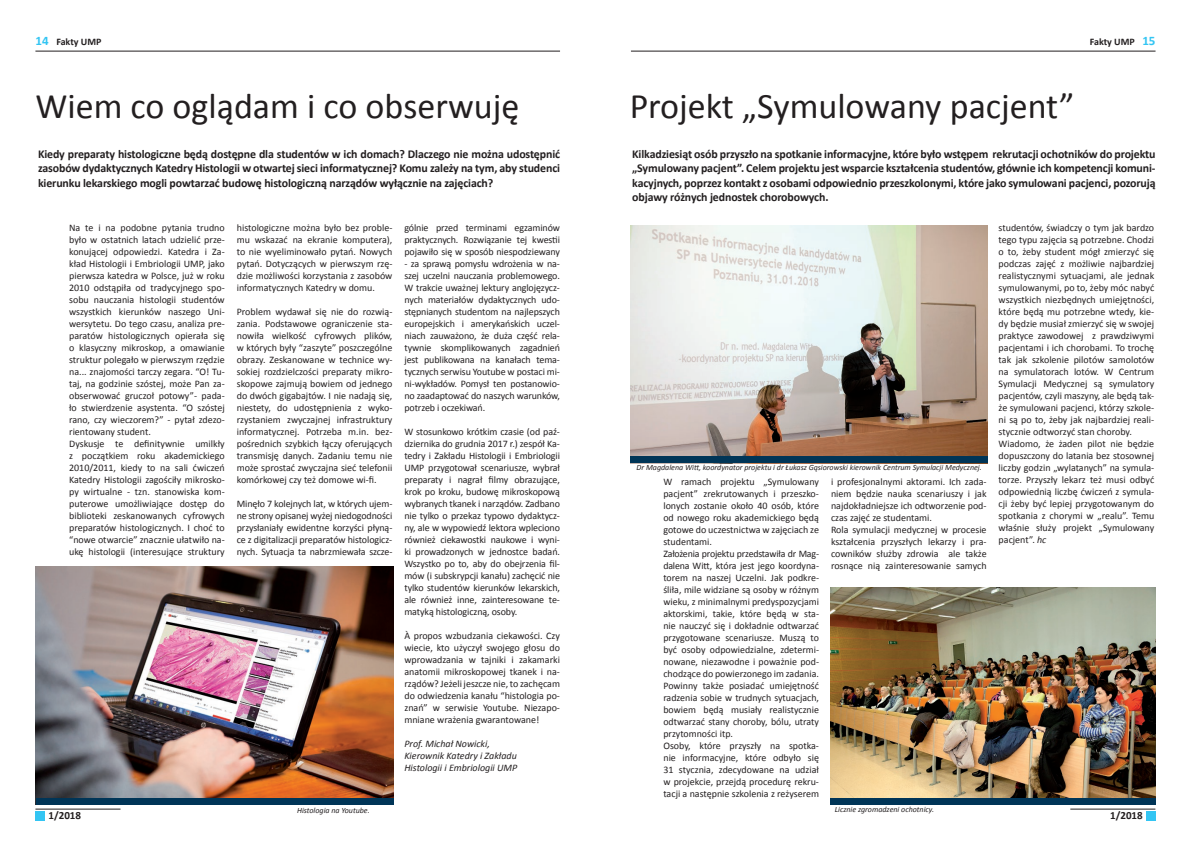
<style>
.page{position:relative;width:1191px;height:842px;background:#fff}
.page>*{position:absolute;margin:0;border:0;box-sizing:border-box;transform-origin:0 0}
.t1{font:36px "Calibri";color:#231f20}
.t2{font:700 12px/14.4px "Calibri";letter-spacing:-.01em;color:#231f20;text-align:justify}
.t3{font:700 11px "Calibri";color:#231f20}
.t4{font:10px/12px "Calibri";color:#231f20;text-align:justify}
.t5{font:italic 10px/12px "Calibri";color:#231f20}
.t6{font:700 10px "Calibri";color:#231f20}
.t7{font:italic 8px "Calibri";color:#231f20}
.s1{font-size:13px;color:#33c5f3}
.s2{font-style:italic}
</style>
<div class="page">
<hr style="left:35px;top:51px;width:525px;height:1px;background:#231f20">
<hr style="left:631px;top:51px;width:524px;height:1px;background:#231f20">
<div style="left:1146px;top:811px;width:9px;height:9px;background:#33c5f3"></div>
<div style="left:35px;top:811px;width:10px;height:9px;background:#33c5f3"></div>
<hr style="left:1070px;top:809px;width:85px;height:1px;background:#231f20">
<hr style="left:35px;top:809px;width:85px;height:1px;background:#231f20">
<img style="left:36px;top:567px;width:357px;height:231px">
<img style="left:630px;top:225px;width:357px;height:232px">
<img style="left:830px;top:588px;width:325px;height:210px">
<div style="left:36px;top:798px;width:357px;height:7px;background:#003557"></div>
<div style="left:630px;top:457px;width:357px;height:6px;background:#003557"></div>
<div style="left:830px;top:798px;width:325px;height:6px;background:#003557"></div>
<p class="t6" style="left:35px;top:35px;width:67px"><span class="s1">14</span> Fakty UMP</p>
<p class="t6" style="left:1089px;top:35px;width:67px">Fakty UMP <span class="s1">15</span></p>
<h1 class="t1" style="left:35px;top:84px;width:485px">Wiem co oglądam i co obserwuję</h1>
<h1 class="t1" style="left:629px;top:84px;width:446px">Projekt „Symulowany pacjent”</h1>
<p class="t2" style="left:38px;top:147px;width:523px">Kiedy preparaty histologiczne będą dostępne dla studentów w ich domach? Dlaczego nie można udostępnić zasobów dydaktycznych Katedry Histologii w otwartej sieci informatycznej? Komu zależy na tym, aby studenci kierunku lekarskiego mogli powtarzać budowę histologiczną narządów wyłącznie na zajęciach?</p>
<p class="t2" style="left:632px;top:147px;width:525px">Kilkadziesiąt osób przyszło na spotkanie informacyjne, które było wstępem rekrutacji ochotników do projektu „Symulowany pacjent”. Celem projektu jest wsparcie kształcenia studentów, głównie ich kompetencji komuni&shy;kacyjnych, poprzez kontakt z osobami odpowiednio przeszkolonymi, które jako symulowani pacjenci, pozorują objawy różnych jednostek chorobowych.</p>
<p class="t4" style="left:69px;top:222px;width:157px;text-align:left">Na te i na podobne pytania trudno było w ostatnich latach udzielić prze&shy;konującej odpowiedzi. Katedra i Za&shy;kład Histologii i Embriologii UMP, jako pierwsza katedra w Polsce, już w roku 2010 odstąpiła od tradycyjnego spo&shy;sobu nauczania histologii studentów wszystkich kierunków naszego Uni&shy;wersytetu. Do tego czasu, analiza pre&shy;paratów histologicznych opierała się o klasyczny mikroskop, a omawianie struktur polegało w pierwszym rzędzie na... znajomości tarczy zegara. “O! Tu&shy;taj, na godzinie szóstej, może Pan za&shy;obserwować gruczoł potowy”- pada&shy;ło stwierdzenie asystenta. “O szóstej rano, czy wieczorem?” - pytał zdezo&shy;rientowany student.<br>Dyskusje te definitywnie umilkły z początkiem roku akademickiego 2010/2011, kiedy to na sali ćwiczeń Katedry Histologii zagościły mikrosko&shy;py wirtualne - tzn. stanowiska kom&shy;puterowe umożliwiające dostęp do biblioteki zeskanowanych cyfrowych preparatów histologicznych. I choć to “nowe otwarcie” znacznie ułatwiło na&shy;ukę histologii (interesujące struktury</p>
<p class="t4" style="left:237px;top:222px;width:157px">histologiczne można było bez proble&shy;mu wskazać na ekranie komputera), to nie wyeliminowało pytań. Nowych pytań. Dotyczących w pierwszym rzę&shy;dzie możliwości korzystania z zasobów informatycznych Katedry w domu.</p>
<p class="t4" style="left:404px;top:222px;width:157px">gólnie przed terminami egzaminów praktycznych. Rozwiązanie tej kwestii pojawiło się w sposób niespodziewany</p>
<p class="t4" style="left:404px;top:258px;width:157px">- za sprawą pomysłu wdrożenia w na&shy;szej uczelni nauczania problemowego.<br>W trakcie uważnej lektury anglojęzycz&shy;nych materiałów dydaktycznych udo&shy;stępnianych studentom na najlepszych europejskich i amerykańskich uczel&shy;niach zauważono, że duża część rela&shy;tywnie skomplikowanych zagadnień jest publikowana na kanałach tema&shy;tycznych serwisu Youtube w postaci mi&shy;ni-wykładów. Pomysł ten postanowio&shy;no zaadaptować do naszych warunków, potrzeb i oczekiwań.</p>
<p class="t4" style="left:404px;top:426px;width:157px">W stosunkowo krótkim czasie (od paź&shy;dziernika do grudnia 2017 r.) zespół Ka&shy;tedry i Zakładu Histologii i Embriologii UMP przygotował scenariusze, wybrał preparaty i nagrał filmy obrazujące, krok po kroku, budowę mikroskopową wybranych tkanek i narządów. Zadbano nie tylko o przekaz typowo dydaktycz&shy;ny, ale w wypowiedź lektora wpleciono również ciekawostki naukowe i wyni&shy;ki prowadzonych w jednostce badań.<br>Wszystko po to, aby do obejrzenia fil&shy;mów (i subskrypcji kanału) zachęcić nie tylko studentów kierunków lekarskich, ale również inne, zainteresowane te&shy;matyką histologiczną, osoby.</p>
<p class="t4" style="left:404px;top:630px;width:157px">À propos wzbudzania ciekawości. Czy wiecie, kto użyczył swojego głosu do wprowadzania w tajniki i zakamarki anatomii mikroskopowej tkanek i na&shy;rządów? Jeżeli jeszcze nie, to zachęcam do odwiedzenia kanału “histologia po&shy;znań” w serwisie Youtube. Niezapo&shy;mniane wrażenia gwarantowane!</p>
<p class="t5" style="left:404px;top:737px;width:114px">Prof. Michał Nowicki,<br>Kierownik Katedry i Zakładu<br>Histologii i Embriologii UMP</p>
<p class="t4" style="left:998px;top:222px;width:157px;text-align:left">studentów, świadczy o tym jak bardzo tego typu zajęcia są potrzebne. Chodzi o to, żeby student mógł zmierzyć się podczas zajęć z możliwie najbardziej realistycznymi sytuacjami, ale jednak symulowanymi, po to, żeby móc nabyć wszystkich niezbędnych umiejętności, które będą mu potrzebne wtedy, kie&shy;dy będzie musiał zmierzyć się w swojej praktyce zawodowej z prawdziwymi pacjentami i ich chorobami. To trochę tak jak szkolenie pilotów samolotów na symulatorach lotów. W Centrum Symulacji Medycznej są symulatory pacjentów, czyli maszyny, ale będą tak&shy;że symulowani pacjenci, którzy szkole&shy;ni są po to, żeby jak najbardziej reali&shy;stycznie odtworzyć stan choroby.<br>Wiadomo, że żaden pilot nie będzie dopuszczony do latania bez stosownej liczby godzin „wylatanych” na symula&shy;torze. Przyszły lekarz też musi odbyć odpowiednią liczbę ćwiczeń z symula&shy;cji żeby być lepiej przygotowanym do spotkania z chorymi w „realu”. Temu właśnie służy projekt „Symulowany pacjent”. <span class="s2">hc</span></p>
<p class="t4" style="left:237px;top:306px;width:157px">Problem wydawał się nie do rozwią&shy;zania. Podstawowe ograniczenie sta&shy;nowiła wielkość cyfrowych plików, w których były “zaszyte” poszczególne obrazy. Zeskanowane w technice wy&shy;sokiej rozdzielczości preparaty mikro&shy;skopowe zajmują bowiem od jednego do dwóch gigabajtów. I nie nadają się, niestety, do udostępnienia z wyko&shy;rzystaniem zwyczajnej infrastruktury informatycznej. Potrzeba m.in. bez&shy;pośrednich szybkich łączy oferujących transmisję danych. Zadaniu temu nie może sprostać zwyczajna sieć telefonii komórkowej czy też domowe wi-fi.</p>
<p class="t4" style="left:237px;top:498px;width:157px">Minęło 7 kolejnych lat, w których ujem&shy;ne strony opisanej wyżej niedogodności przysłaniały ewidentne korzyści płyną&shy;ce z digitalizacji preparatów histologicz&shy;nych. Sytuacja ta nabrzmiewała szcze-</p>
<p class="t7" style="left:636px;top:462px;width:347px">Dr Magdalena Witt, koordynator projektu i dr Łukasz Gąsiorowski kierownik Centrum Symulacji Medycznej.</p>
<p class="t4" style="left:663px;top:476px;width:157px;text-align:left">W ramach projektu „Symulowany pacjent” zrekrutowanych i przeszko&shy;lonych zostanie około 40 osób, które od nowego roku akademickiego będą gotowe do uczestnictwa w zajęciach ze studentami.<br>Założenia projektu przedstawiła dr Mag&shy;dalena Witt, która jest jego koordyna&shy;torem na naszej Uczelni. Jak podkre&shy;śliła, mile widziane są osoby w różnym wieku, z minimalnymi predyspozycjami aktorskimi, takie, które będą w sta&shy;nie nauczyć się i dokładnie odtwarzać przygotowane scenariusze. Muszą to być osoby odpowiedzialne, zdetermi&shy;nowane, niezawodne i poważnie pod&shy;chodzące do powierzonego im zadania.<br>Powinny także posiadać umiejętność radzenia sobie w trudnych sytuacjach, bowiem będą musiały realistycznie odtwarzać stany choroby, bólu, utraty przytomności itp.<br>Osoby, które przyszły na spotka&shy;nie informacyjne, które odbyło się 31 stycznia, zdecydowane na udział w projekcie, przejdą procedurę rekru&shy;tacji a następnie szkolenia z reżyserem</p>
<p class="t4" style="left:831px;top:476px;width:157px;text-align:left">i profesjonalnymi aktorami. Ich zada&shy;niem będzie nauka scenariuszy i jak najdokładniejsze ich odtworzenie pod&shy;czas zajęć ze studentami.<br>Rola symulacji medycznej w procesie kształcenia przyszłych lekarzy i pra&shy;cowników służby zdrowia ale także rosnące nią zainteresowanie samych</p>
<p class="t7" style="left:297px;top:804px;width:74px">Histologia na Youtube.</p>
<p class="t7" style="left:835px;top:803px;width:101px">Licznie zgromadzeni ochotnicy.</p>
<p class="t3" style="left:48px;top:808px;width:34px">1/2018</p>
<p class="t3" style="left:1110px;top:808px;width:34px">1/2018</p>
</div>
